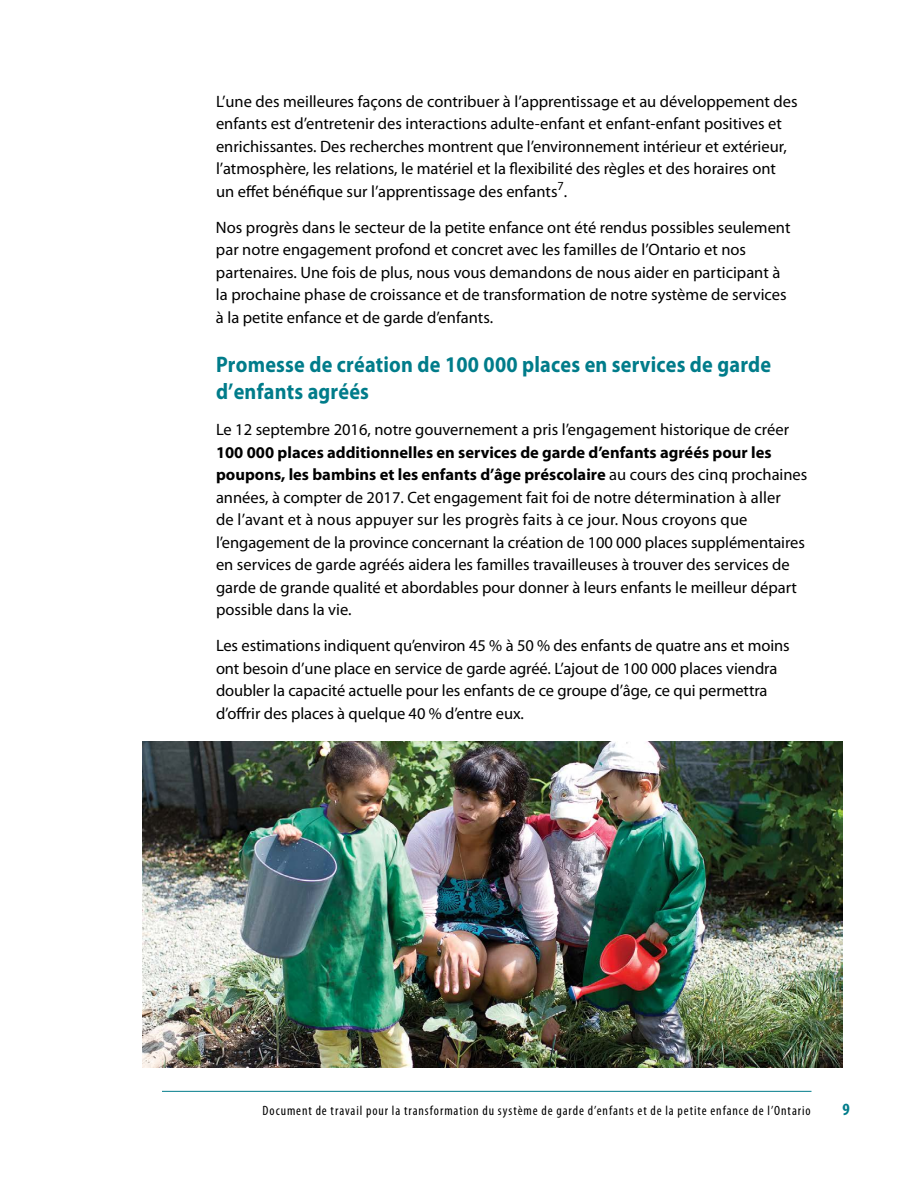
<style>
.page{position:relative;width:918px;height:1188px;background:#fff}
.page>*{position:absolute;margin:0;border:0;box-sizing:border-box;transform-origin:0 0}
.t1{font:700 22.5px/27px "Myriad Pro";letter-spacing:.01em;color:#007c8a;scale:.9 1}
.t2{font:700 condensed 17.25px "Myriad Pro";color:#007c8a}
.t3{font:16.5px/22.5px "Myriad Pro";color:#000}
.t4{font:condensed 13.5px "Myriad Pro";letter-spacing:.07em;color:#000}
.s1{font-weight:700}
</style>
<div class="page">
<hr style="left:162px;top:1091px;width:650px;height:1px;background:#007c8a">
<img style="left:143px;top:741px;width:700px;height:327px">
<p class="t3" style="left:216px;top:90px;width:583px">L’une des meilleures façons de contribuer à l’apprentissage et au développement des enfants est d’entretenir des interactions adulte-enfant et enfant-enfant positives et enrichissantes. Des recherches montrent que l’environnement intérieur et extérieur, l’atmosphère, les relations, le matériel et la flexibilité des règles et des horaires ont un effet bénéfique sur l’apprentissage des enfants<sup>7</sup>.</p>
<p class="t3" style="left:216px;top:216px;width:576px">Nos progrès dans le secteur de la petite enfance ont été rendus possibles seulement par notre engagement profond et concret avec les familles de l’Ontario et nos partenaires. Une fois de plus, nous vous demandons de nous aider en participant à la prochaine phase de croissance et de transformation de notre système de services à la petite enfance et de garde d’enfants.</p>
<h2 class="t1" style="left:216px;top:352px;width:618px">Promesse de création de 100 000 places en services de garde d’enfants agréés</h2>
<p class="t3" style="left:216px;top:419px;width:593px">Le 12 septembre 2016, notre gouvernement a pris l’engagement historique de créer <span class="s1">100 000 places additionnelles en services de garde d’enfants agréés pour les poupons, les bambins et les enfants d’âge préscolaire</span> au cours des cinq prochaines années, à compter de 2017. Cet engagement fait foi de notre détermination à aller<br>de l’avant et à nous appuyer sur les progrès faits à ce jour. Nous croyons que l’engagement de la province concernant la création de 100 000 places supplémentaires en services de garde agréés aidera les familles travailleuses à trouver des services de garde de grande qualité et abordables pour donner à leurs enfants le meilleur départ possible dans la vie.</p>
<p class="t3" style="left:216px;top:635px;width:575px">Les estimations indiquent qu’environ 45 % à 50 % des enfants de quatre ans et moins ont besoin d’une place en service de garde agréé. L’ajout de 100 000 places viendra doubler la capacité actuelle pour les enfants de ce groupe d’âge, ce qui permettra d’offrir des places à quelque 40 % d’entre eux.</p>
<p class="t4" style="left:263px;top:1103px;width:550px">Document de travail pour la transformation du système de garde d’enfants et de la petite enfance de l’Ontario</p>
<p class="t2" style="left:842px;top:1099px;width:9px">9</p>
</div>
